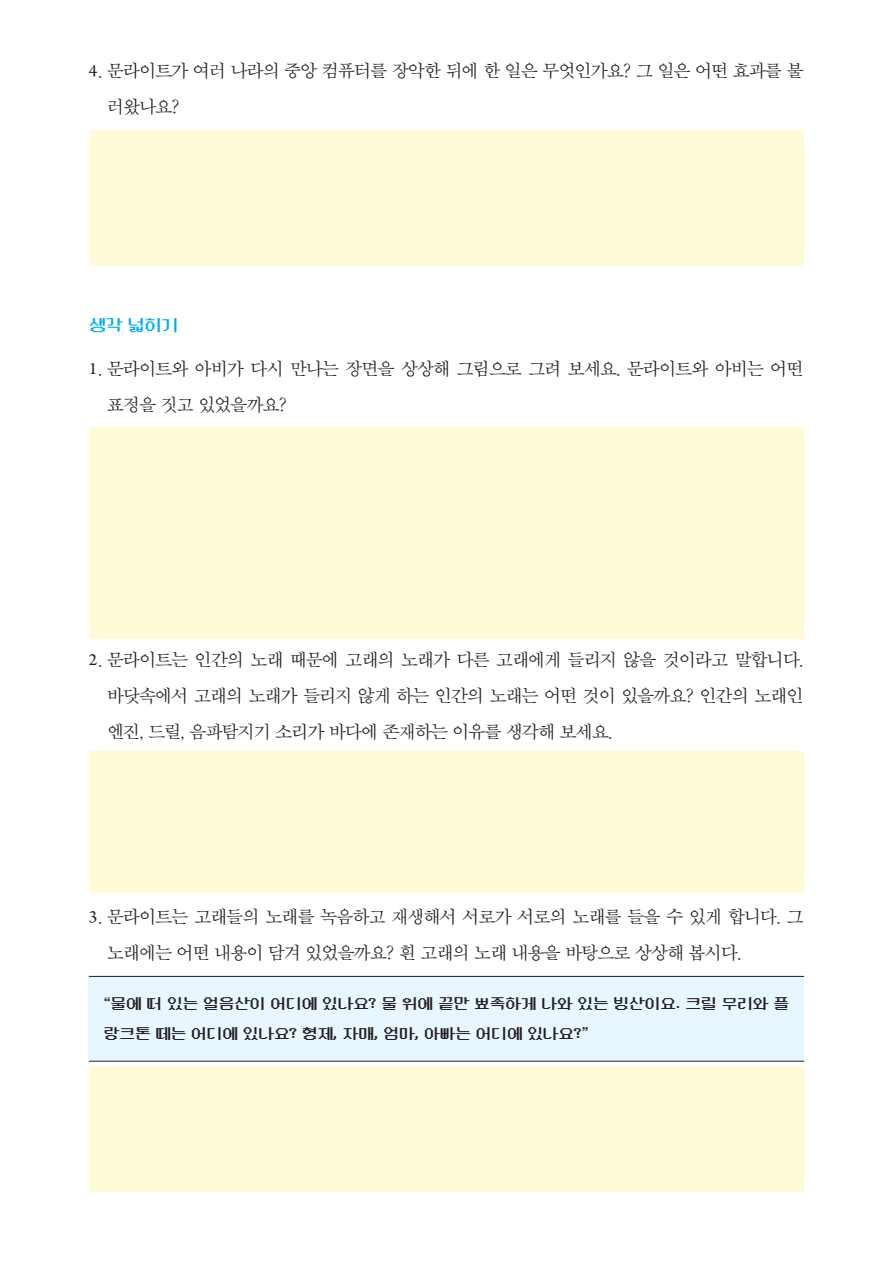
<style>
.page{position:relative;width:893px;height:1263px;background:#fff}
.page>*{position:absolute;margin:0;border:0;box-sizing:border-box;transform-origin:0 0}
.t1{font:18px/36px "SMSS Myung Jo 10 Std";letter-spacing:-.105em;color:#231f20}
.t2{font:17.25px "Neo Dunggeunmo Pro";color:#00aeef}
.t3{font:15.75px/30px "Neo Dunggeunmo Pro";letter-spacing:-.01em;color:#231f20}
.s1{font-family:"Arno Pro"}
</style>
<div class="page">
<div style="left:89px;top:130px;width:715px;height:136px;background:#fffbd6"></div>
<div style="left:89px;top:427px;width:715px;height:212px;background:#fffbd6"></div>
<div style="left:89px;top:752px;width:715px;height:141px;background:#fffbd6"></div>
<div style="left:89px;top:1066px;width:715px;height:125px;background:#fffbd6"></div>
<div style="left:89px;top:976px;width:715px;height:85px;background:#e8f6fd"></div>
<hr style="left:89px;top:976px;width:715px;height:1px;background:#231f20">
<hr style="left:89px;top:1061px;width:715px;height:1px;background:#231f20">
<p class="t1" style="left:107px;top:53px;width:699px;text-indent:-18px"><span class="s1">4</span>. 문라이트가 여러 나라의 중앙 컴퓨터를 장악한 뒤에 한 일은 무엇인가요? 그 일은 어떤 효과를 불 러왔나요?</p>
<p class="t2" style="left:89px;top:317px;width:91px">생각 넓히기</p>
<p class="t1" style="left:107px;top:351px;width:699px;text-indent:-18px"><span class="s1">1</span>. 문라이트와 아비가 다시 만나는 장면을 상상해 그림으로 그려 보세요. 문라이트와 아비는 어떤 표정을 짓고 있었을까요?</p>
<p class="t1" style="left:107px;top:642px;width:699px;text-align:justify;text-indent:-18px"><span class="s1">2</span>. 문라이트는 인간의 노래 때문에 고래의 노래가 다른 고래에게 들리지 않을 것이라고 말합니다. 바닷속에서 고래의 노래가 들리지 않게 하는 인간의 노래는 어떤 것이 있을까요? 인간의 노래인 엔진, 드릴, 음파탐지기 소리가 바다에 존재하는 이유를 생각해 보세요.</p>
<p class="t1" style="left:107px;top:900px;width:699px;text-indent:-18px"><span class="s1">3</span>. 문라이트는 고래들의 노래를 녹음하고 재생해서 서로가 서로의 노래를 들을 수 있게 합니다. 그 노래에는 어떤 내용이 담겨 있었을까요? 흰 고래의 노래 내용을 바탕으로 상상해 봅시다.</p>
<p class="t3" style="left:104px;top:989px;width:687px">“물에 떠 있는 얼음산이 어디에 있나요? 물 위에 끝만 뾰족하게 나와 있는 빙산이요. 크릴 무리와 플 랑크톤 떼는 어디에 있나요? 형제, 자매, 엄마, 아빠는 어디에 있나요?”</p>
</div>
